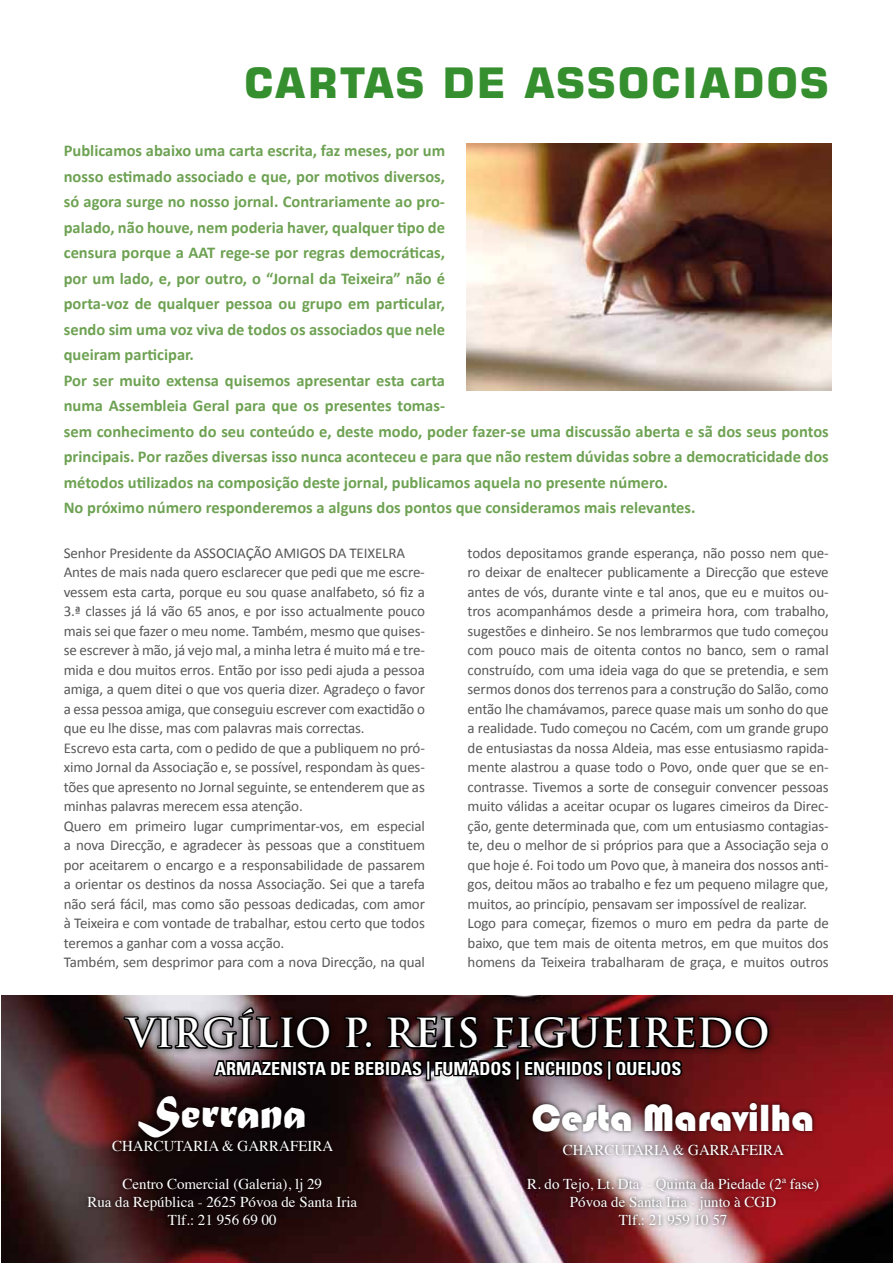
<style>
.page{position:relative;width:893px;height:1263px;background:#fff}
.page>*{position:absolute;margin:0;border:0;box-sizing:border-box;transform-origin:0 0}
.t1{font:48px "Matura MT Script Capitals";color:#fff}
.t2{font:700 42px "Square 721 BT";letter-spacing:.04em;color:#358f2e}
.t3{font:700 39px "Trajan";color:#fff}
.t4{font:39px "Bauhaus 93";color:#fff}
.t5{font:700 condensed 18px "Univers LT Std";color:#fff}
.t6{font:700 16.5px/25.5px "Calibri";color:#6ea253}
.t7{font:15px/19.5px "Calibri";letter-spacing:-.01em;color:#58585a}
.t8{font:15px/18px "Times";color:#fff;text-align:center}
</style>
<div class="page">
<img style="left:466px;top:144px;width:366px;height:247px">
<img style="left:2px;top:995px;width:891px;height:268px">
<div style="left:528px;top:1099px;width:289px;height:60px;background:#000;opacity:.75"></div>
<div style="left:108px;top:1092px;width:229px;height:63px;background:#000;opacity:.75"></div>
<div style="left:83px;top:1174px;width:278px;height:55px;background:#000;opacity:.75"></div>
<div style="left:523px;top:1174px;width:300px;height:55px;background:#000;opacity:.75"></div>
<svg style="left:122px;top:995px;width:648px;height:118px;background:#3f2427"></svg>
<h2 class="t2" style="left:244px;top:57px;width:586px">CARTAS DE ASSOCIADOS</h2>
<p class="t6" style="left:64px;top:138px;width:767px">Publicamos abaixo uma carta escrita, faz meses, por um<br>nosso estimado associado e que, por motivos diversos,<br>só agora surge no nosso jornal. Contrariamente ao pro-<br>palado, não houve, nem poderia haver, qualquer tipo de<br>censura porque a AAT rege-se por regras democráticas,<br>por um lado, e, por outro, o “Jornal da Teixeira” não é<br>porta-voz de qualquer pessoa ou grupo em particular,<br>sendo sim uma voz viva de todos os associados que nele<br>queiram participar.<br>Por ser muito extensa quisemos apresentar esta carta<br>numa Assembleia Geral para que os presentes tomas-<br>sem conhecimento do seu conteúdo e, deste modo, poder fazer-se uma discussão aberta e sã dos seus pontos principais. Por razões diversas isso nunca aconteceu e para que não restem dúvidas sobre a democraticidade dos métodos utilizados na composição deste jornal, publicamos aquela no presente número.<br>No próximo número responderemos a alguns dos pontos que consideramos mais relevantes.</p>
<p class="t7" style="left:64px;top:543px;width:363px">Senhor Presidente da ASSOCIAÇÃO AMIGOS DA TEIXELRA Antes de mais nada quero esclarecer que pedi que me escre&shy;vessem esta carta, porque eu sou quase analfabeto, só fiz a 3.ª classes já lá vão 65 anos, e por isso actualmente pouco mais sei que fazer o meu nome. Também, mesmo que quises&shy;se escrever à mão, já vejo mal, a minha letra é muito má e tre&shy;mida e dou muitos erros. Então por isso pedi ajuda a pessoa amiga, a quem ditei o que vos queria dizer. Agradeço o favor a essa pessoa amiga, que conseguiu escrever com exactidão o que eu lhe disse, mas com palavras mais correctas.<br>Escrevo esta carta, com o pedido de que a publiquem no pró&shy;ximo Jornal da Associação e, se possível, respondam às ques&shy;tões que apresento no Jornal seguinte, se entenderem que as minhas palavras merecem essa atenção.<br>Quero em primeiro lugar cumprimentar-vos, em especial a nova Direcção, e agradecer às pessoas que a constituem por aceitarem o encargo e a responsabilidade de passarem a orientar os destinos da nossa Associação. Sei que a tarefa não será fácil, mas como são pessoas dedicadas, com amor à Teixeira e com vontade de trabalhar, estou certo que todos teremos a ganhar com a vossa acção.<br>Também, sem desprimor para com a nova Direcção, na qual</p>
<p class="t7" style="left:468px;top:543px;width:363px">todos depositamos grande esperança, não posso nem que&shy;ro deixar de enaltecer publicamente a Direcção que esteve antes de vós, durante vinte e tal anos, que eu e muitos ou&shy;tros acompanhámos desde a primeira hora, com trabalho, sugestões e dinheiro. Se nos lembrarmos que tudo começou com pouco mais de oitenta contos no banco, sem o ramal construído, com uma ideia vaga do que se pretendia, e sem sermos donos dos terrenos para a construção do Salão, como então lhe chamávamos, parece quase mais um sonho do que a realidade. Tudo começou no Cacém, com um grande grupo de entusiastas da nossa Aldeia, mas esse entusiasmo rapida&shy;mente alastrou a quase todo o Povo, onde quer que se en&shy;contrasse. Tivemos a sorte de conseguir convencer pessoas muito válidas a aceitar ocupar os lugares cimeiros da Direc&shy;ção, gente determinada que, com um entusiasmo contagias&shy;te, deu o melhor de si próprios para que a Associação seja o que hoje é. Foi todo um Povo que, à maneira dos nossos anti&shy;gos, deitou mãos ao trabalho e fez um pequeno milagre que, muitos, ao princípio, pensavam ser impossível de realizar.<br>Logo para começar, fizemos o muro em pedra da parte de baixo, que tem mais de oitenta metros, em que muitos dos homens da Teixeira trabalharam de graça, e muitos outros</p>
<h3 class="t3" style="left:127px;top:1009px;width:644px">VIRGÍLIO P. REIS FIGUEIREDO</h3>
<p class="t5" style="left:215px;top:1057px;width:468px">ARMAZENISTA DE BEBIDAS | FUMADOS | ENCHIDOS | QUEIJOS</p>
<h1 class="t1" style="left:138px;top:1083px;width:170px">Serrana</h1>
<p class="t8" style="left:112px;top:1136px;width:223px">Charcutaria &amp; Garrafeira</p>
<p class="t8" style="left:87px;top:1173px;width:271px">Centro Comercial (Galeria), lj 29<br>Rua da República - 2625 Póvoa de Santa Iria<br>Tlf.: 21 956 69 00</p>
<p class="t8" style="left:527px;top:1173px;width:293px">R. do Tejo, Lt. Dta. - Quinta da Piedade (2ª fase)<br>Póvoa de Santa Iria - junto à CGD<br>Tlf.: 21 959 10 57</p>
<h3 class="t4" style="left:532px;top:1096px;width:284px">Cesta Maravilha</h3>
<p class="t8" style="left:563px;top:1139px;width:223px">Charcutaria &amp; Garrafeira</p>
</div>
